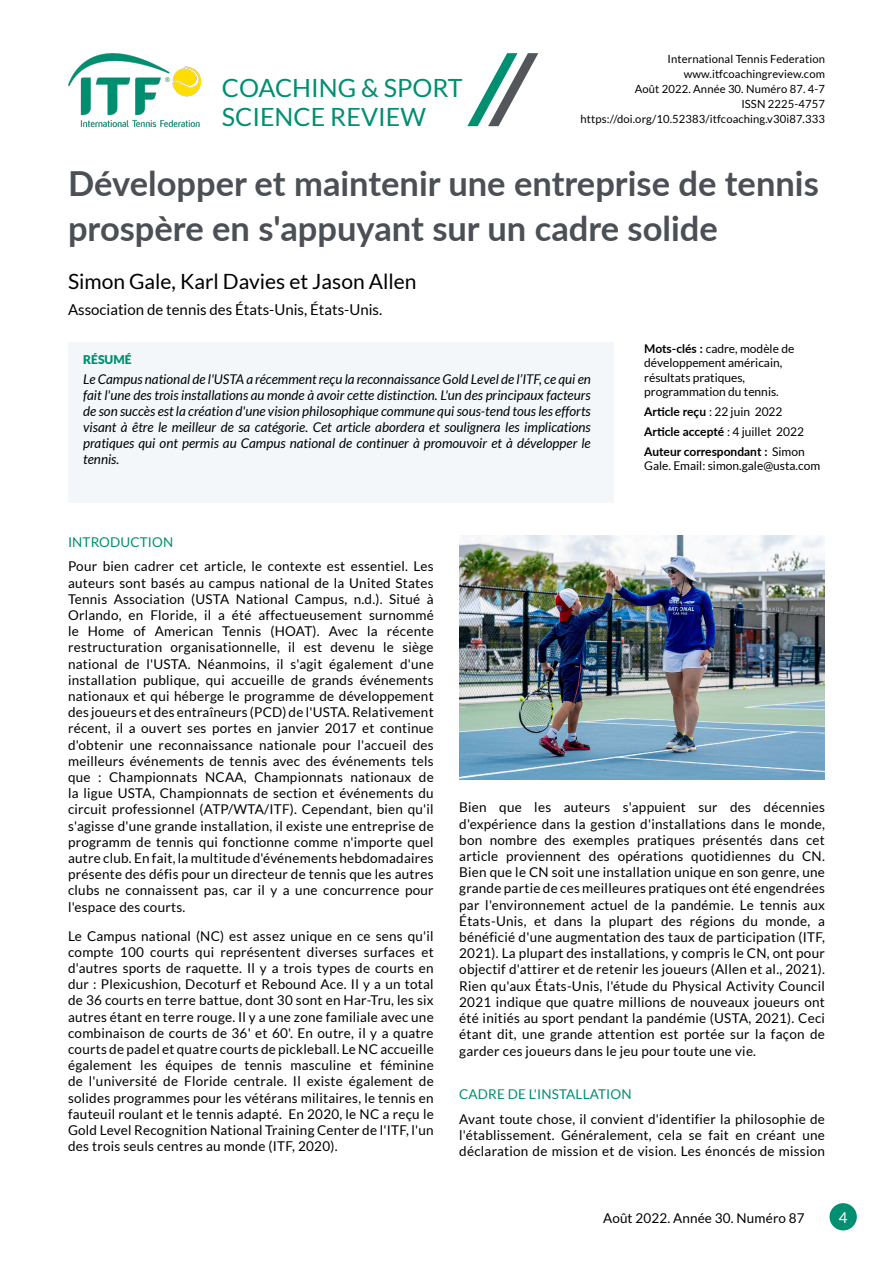
<style>
.page{position:relative;width:893px;height:1263px;background:#fff}
.page>*{position:absolute;margin:0;border:0;box-sizing:border-box;transform-origin:0 0}
.t1{font:700 34.5px/45px "Lato";color:#4b5056}
.t2{font:25.05px/29px "Lato";color:#008f70}
.t3{font:21px "Lato";color:#000}
.t4{font:15px "Lato";color:#000}
.t5{font:15px "Lato";color:#fff}
.t6{font:13.5px/16.2px "Lato";letter-spacing:.02em;color:#000;text-align:justify}
.t7{font:13.5px "Lato";letter-spacing:.01em;color:#008f70}
.t8{font:italic 13.35px/16px "Lato";color:#000;text-align:justify}
.t9{font:900 12.15px "Lato";color:#008f70}
.t10{font:12px/14.4px "Lato";color:#000}
.t11{font:700 12px/20px "Lato";color:#000}
.t12{font:11.25px/15px "Lato";letter-spacing:.01em;color:#000;text-align:right}
.s1{font-weight:700}
.s2{font-weight:400}
</style>
<div class="page">
<div style="left:829px;top:1203px;width:28px;height:27px;background:#008f70;border-radius:50%"></div>
<div style="left:68px;top:343px;width:546px;height:160px;background:#f4f7f9"></div>
<img style="left:68px;top:53px;width:133px;height:73px">
<svg style="left:467px;top:53px;width:71px;height:73px"></svg>
<img style="left:459px;top:536px;width:366px;height:244px">
<h2 class="t2" style="left:222px;top:73px;width:242px">COACHING &amp; SPORT<br>SCIENCE REVIEW</h2>
<p class="t12" style="left:581px;top:51px;width:246px">International Tennis Federation www.itfcoachingreview.com<br>Août 2022. Année 30. Numéro 87. 4-7<br>ISSN 2225-4757 https://doi.org/10.52383/itfcoaching.v30i87.333</p>
<h1 class="t1" style="left:68px;top:159px;width:752px">Développer et maintenir une entreprise de tennis prospère en s'appuyant sur un cadre solide</h1>
<h3 class="t3" style="left:68px;top:269px;width:350px">Simon Gale, Karl Davies et Jason Allen</h3>
<p class="t4" style="left:68px;top:301px;width:316px">Association de tennis des États-Unis, États-Unis.</p>
<p class="t10" style="left:644px;top:341px;width:152px"><span class="s1">Mots-clés :</span> cadre, modèle de développement américain, résultats pratiques, programmation du tennis.</p>
<p class="t11" style="left:644px;top:401px;width:162px">Article reçu <span class="s2">: 22 juin 2022<br></span>Article accepté <span class="s2">: 4 juillet 2022<br></span>Auteur correspondant : <span class="s2">Simon</span></p>
<p class="t10" style="left:644px;top:459px;width:178px">Gale. Email: simon.gale@usta.com</p>
<p class="t9" style="left:83px;top:352px;width:50px">RÉSUMÉ</p>
<p class="t8" style="left:83px;top:371px;width:509px">Le Campus national de l'USTA a récemment reçu la reconnaissance Gold Level de l’ITF, ce qui en fait l'une des trois installations au monde à avoir cette distinction. L'un des principaux facteurs de son succès est la création d'une vision philosophique commune qui sous-tend tous les efforts visant à être le meilleur de sa catégorie. Cet article abordera et soulignera les implications pratiques qui ont permis au Campus national de continuer à promouvoir et à développer le tennis.</p>
<p class="t7" style="left:68px;top:534px;width:107px">INTRODUCTION</p>
<p class="t6" style="left:68px;top:558px;width:367px">Pour bien cadrer cet article, le contexte est essentiel. Les auteurs sont basés au campus national de la United States Tennis Association (USTA National Campus, n.d.). Situé à Orlando, en Floride, il a été affectueusement surnommé le Home of American Tennis (HOAT). Avec la récente restructuration organisationnelle, il est devenu le siège national de l'USTA. Néanmoins, il s'agit également d'une installation publique, qui accueille de grands événements nationaux et qui héberge le programme de développement des joueurs et des entraîneurs (PCD) de l'USTA. Relativement récent, il a ouvert ses portes en janvier 2017 et continue d'obtenir une reconnaissance nationale pour l'accueil des meilleurs événements de tennis avec des événements tels que : Championnats NCAA, Championnats nationaux de la ligue USTA, Championnats de section et événements du circuit professionnel (ATP/WTA/ITF). Cependant, bien qu'il s'agisse d'une grande installation, il existe une entreprise de programm de tennis qui fonctionne comme n'importe quel autre club. En fait, la multitude d'événements hebdomadaires présente des défis pour un directeur de tennis que les autres clubs ne connaissent pas, car il y a une concurrence pour l'espace des courts.</p>
<p class="t6" style="left:68px;top:927px;width:367px">Le Campus national (NC) est assez unique en ce sens qu'il compte 100 courts qui représentent diverses surfaces et d'autres sports de raquette. Il y a trois types de courts en dur : Plexicushion, Decoturf et Rebound Ace. Il y a un total de 36 courts en terre battue, dont 30 sont en Har-Tru, les six autres étant en terre rouge. Il y a une zone familiale avec une combinaison de courts de 36' et 60'. En outre, il y a quatre courts de padel et quatre courts de pickleball. Le NC accueille également les équipes de tennis masculine et féminine de l'université de Floride centrale. Il existe également de solides programmes pour les vétérans militaires, le tennis en fauteuil roulant et le tennis adapté. En 2020, le NC a reçu le Gold Level Recognition National Training Center de l'ITF, l'un des trois seuls centres au monde (ITF, 2020).</p>
<p class="t6" style="left:459px;top:799px;width:367px">Bien que les auteurs s'appuient sur des décennies d'expérience dans la gestion d'installations dans le monde, bon nombre des exemples pratiques présentés dans cet article proviennent des opérations quotidiennes du CN.<br>Bien que le CN soit une installation unique en son genre, une grande partie de ces meilleures pratiques ont été engendrées par l'environnement actuel de la pandémie. Le tennis aux États-Unis, et dans la plupart des régions du monde, a bénéficié d'une augmentation des taux de participation (ITF, 2021). La plupart des installations, y compris le CN, ont pour objectif d'attirer et de retenir les joueurs (Allen et al., 2021).<br>Rien qu'aux États-Unis, l'étude du Physical Activity Council 2021 indique que quatre millions de nouveaux joueurs ont été initiés au sport pendant la pandémie (USTA, 2021). Ceci étant dit, une grande attention est portée sur la façon de garder ces joueurs dans le jeu pour toute une vie.</p>
<p class="t7" style="left:459px;top:1086px;width:174px">CADRE DE L'INSTALLATION</p>
<p class="t6" style="left:459px;top:1111px;width:367px">Avant toute chose, il convient d'identifier la philosophie de l'établissement. Généralement, cela se fait en créant une déclaration de mission et de vision. Les énoncés de mission</p>
<p class="t6" style="left:603px;top:1209px;width:203px">Août 2022. Année 30. Numéro 87</p>
<p class="t5" style="left:839px;top:1209px;width:10px">4</p>
</div>
